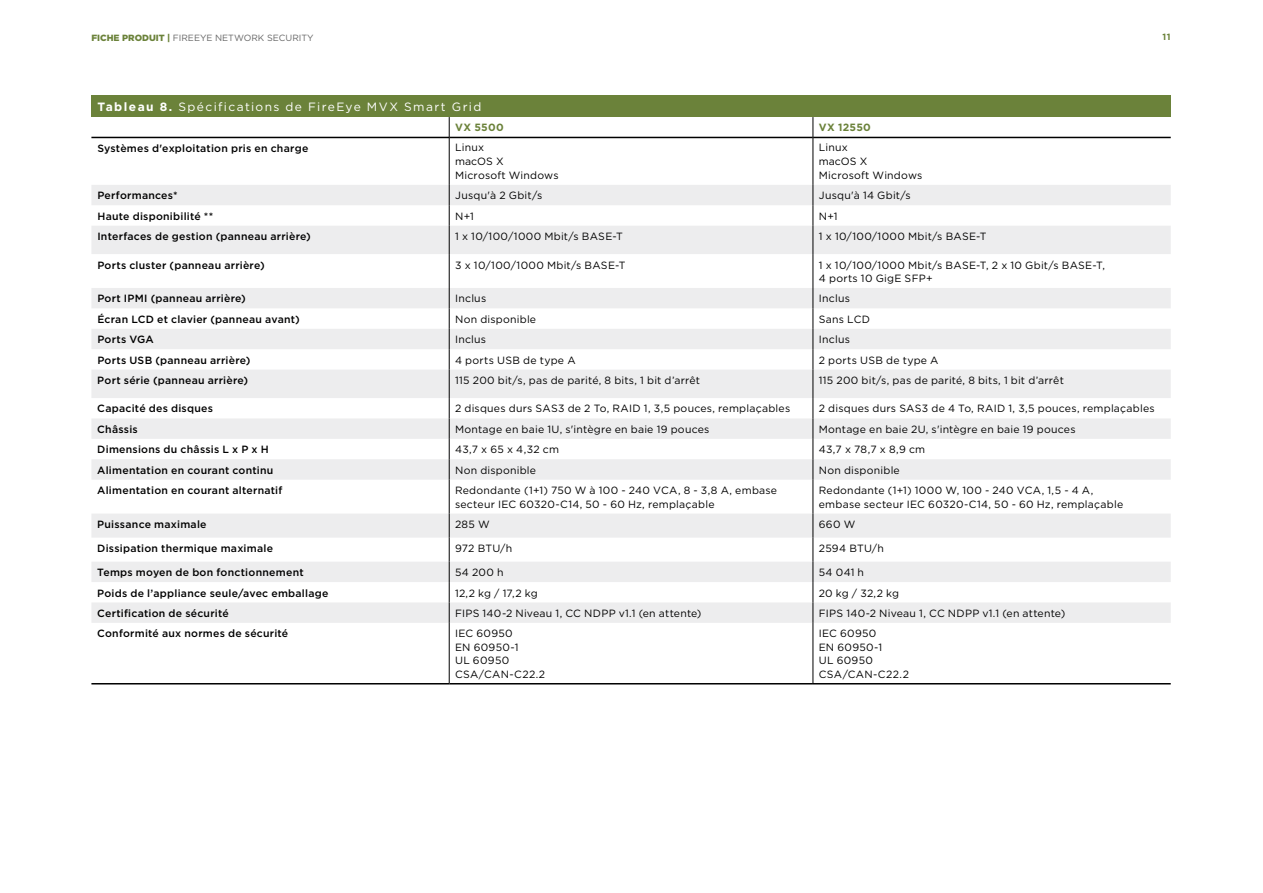
<style>
.page{position:relative;width:1263px;height:893px;background:#fff}
.page>*{position:absolute;margin:0;border:0;box-sizing:border-box;transform-origin:0 0}
.t1{font:12px "Gotham";letter-spacing:.12em;color:#fff}
.t2{font:10.5px/13.5px "Gotham";letter-spacing:.02em;color:#000}
.t3{font:500 10.5px "Gotham";letter-spacing:.02em;color:#000}
.t4{font:700 10.5px "Gotham";letter-spacing:.02em;color:#6b823a}
.t5{font:9px "Gotham";color:#656565}
.t6{font:700 9px "Gotham";color:#6b823a}
.s1{font-weight:900;color:#6b823a}
.s2{font-weight:700}
</style>
<div class="page">
<div style="left:91px;top:95px;width:1080px;height:22px;background:#6b823a"></div>
<svg style="left:91px;top:138px;width:1080px;height:47px"></svg>
<svg style="left:91px;top:185px;width:1080px;height:438px;fill:#f2f2f3"></svg>
<hr style="left:91px;top:137px;width:358px;height:1px;background:#000">
<hr style="left:449px;top:137px;width:364px;height:1px;background:#000">
<hr style="left:813px;top:137px;width:358px;height:1px;background:#000">
<svg style="left:449px;top:117px;width:1px;height:20px"></svg>
<svg style="left:813px;top:117px;width:1px;height:20px"></svg>
<hr style="left:449px;top:137px;width:1px;height:48px;background:#000">
<hr style="left:813px;top:137px;width:1px;height:48px;background:#000">
<svg style="left:449px;top:185px;width:1px;height:69px"></svg>
<svg style="left:813px;top:185px;width:1px;height:69px"></svg>
<hr style="left:449px;top:254px;width:1px;height:34px;background:#000">
<hr style="left:813px;top:254px;width:1px;height:34px;background:#000">
<svg style="left:449px;top:288px;width:1px;height:192px"></svg>
<svg style="left:813px;top:288px;width:1px;height:192px"></svg>
<hr style="left:449px;top:480px;width:1px;height:34px;background:#000">
<hr style="left:813px;top:480px;width:1px;height:34px;background:#000">
<svg style="left:449px;top:514px;width:1px;height:109px"></svg>
<svg style="left:813px;top:514px;width:1px;height:109px"></svg>
<hr style="left:449px;top:623px;width:1px;height:60px;background:#000">
<hr style="left:813px;top:623px;width:1px;height:60px;background:#000">
<hr style="left:91px;top:683px;width:358px;height:1px;background:#000">
<hr style="left:449px;top:683px;width:364px;height:1px;background:#000">
<hr style="left:813px;top:683px;width:358px;height:1px;background:#000">
<p class="t5" style="left:91px;top:33px;width:224px"><span class="s1">FICHE PRODUIT |</span> FIREEYE NETWORK SECURITY</p>
<p class="t6" style="left:1162px;top:31px;width:10px">11</p>
<p class="t1" style="left:97px;top:99px;width:385px"><span class="s2">Tableau 8.</span> Spécifications de FireEye MVX Smart Grid</p>
<p class="t4" style="left:455px;top:121px;width:50px">VX 5500</p>
<p class="t4" style="left:819px;top:121px;width:53px">VX 12550</p>
<p class="t3" style="left:97px;top:141px;width:212px">Systèmes d'exploitation pris en charge</p>
<p class="t2" style="left:455px;top:140px;width:105px;line-height:14px">Linux<br>macOS X<br>Microsoft Windows</p>
<p class="t2" style="left:819px;top:140px;width:105px;line-height:14px">Linux<br>macOS X<br>Microsoft Windows</p>
<p class="t3" style="left:97px;top:189px;width:82px">Performances*</p>
<p class="t2" style="left:455px;top:189px;width:89px">Jusqu'à 2 Gbit/s</p>
<p class="t2" style="left:819px;top:189px;width:93px">Jusqu'à 14 Gbit/s</p>
<p class="t3" style="left:97px;top:209px;width:117px">Haute disponibilité **</p>
<p class="t2" style="left:455px;top:209px;width:20px">N+1</p>
<p class="t2" style="left:819px;top:209px;width:20px">N+1</p>
<p class="t3" style="left:97px;top:229px;width:215px">Interfaces de gestion (panneau arrière)</p>
<p class="t2" style="left:455px;top:229px;width:169px">1 x 10/100/1000 Mbit/s BASE-T</p>
<p class="t2" style="left:819px;top:229px;width:169px">1 x 10/100/1000 Mbit/s BASE-T</p>
<p class="t3" style="left:97px;top:258px;width:169px">Ports cluster (panneau arrière)</p>
<p class="t2" style="left:455px;top:258px;width:172px">3 x 10/100/1000 Mbit/s BASE-T</p>
<p class="t2" style="left:819px;top:258px;width:288px">1 x 10/100/1000 Mbit/s BASE-T, 2 x 10 Gbit/s BASE-T,<br>4 ports 10 GigE SFP+</p>
<p class="t3" style="left:97px;top:292px;width:150px">Port IPMI (panneau arrière)</p>
<p class="t2" style="left:455px;top:292px;width:33px">Inclus</p>
<p class="t2" style="left:819px;top:292px;width:33px">Inclus</p>
<p class="t3" style="left:97px;top:312px;width:204px">Écran LCD et clavier (panneau avant)</p>
<p class="t2" style="left:455px;top:312px;width:83px">Non disponible</p>
<p class="t2" style="left:819px;top:312px;width:53px">Sans LCD</p>
<p class="t3" style="left:97px;top:333px;width:58px">Ports VGA</p>
<p class="t2" style="left:455px;top:333px;width:33px">Inclus</p>
<p class="t2" style="left:819px;top:333px;width:33px">Inclus</p>
<p class="t3" style="left:97px;top:353px;width:155px">Ports USB (panneau arrière)</p>
<p class="t2" style="left:455px;top:353px;width:122px">4 ports USB de type A</p>
<p class="t2" style="left:819px;top:353px;width:121px">2 ports USB de type A</p>
<p class="t3" style="left:97px;top:373px;width:152px">Port série (panneau arrière)</p>
<p class="t2" style="left:455px;top:373px;width:247px">115 200 bit/s, pas de parité, 8 bits, 1 bit d’arrêt</p>
<p class="t2" style="left:819px;top:373px;width:247px">115 200 bit/s, pas de parité, 8 bits, 1 bit d’arrêt</p>
<p class="t3" style="left:97px;top:402px;width:117px">Capacité des disques</p>
<p class="t2" style="left:455px;top:402px;width:337px">2 disques durs SAS3 de 2 To, RAID 1, 3,5 pouces, remplaçables</p>
<p class="t2" style="left:819px;top:402px;width:337px">2 disques durs SAS3 de 4 To, RAID 1, 3,5 pouces, remplaçables</p>
<p class="t3" style="left:97px;top:422px;width:42px">Châssis</p>
<p class="t2" style="left:455px;top:422px;width:256px">Montage en baie 1U, s'intègre en baie 19 pouces</p>
<p class="t2" style="left:819px;top:422px;width:258px">Montage en baie 2U, s'intègre en baie 19 pouces</p>
<p class="t3" style="left:97px;top:443px;width:173px">Dimensions du châssis L x P x H</p>
<p class="t2" style="left:455px;top:443px;width:105px">43,7 x 65 x 4,32 cm</p>
<p class="t2" style="left:819px;top:443px;width:108px">43,7 x 78,7 x 8,9 cm</p>
<p class="t3" style="left:97px;top:463px;width:178px">Alimentation en courant continu</p>
<p class="t2" style="left:455px;top:463px;width:83px">Non disponible</p>
<p class="t2" style="left:819px;top:463px;width:83px">Non disponible</p>
<p class="t3" style="left:97px;top:483px;width:187px">Alimentation en courant alternatif</p>
<p class="t2" style="left:455px;top:483px;width:324px">Redondante (1+1) 750 W à 100 - 240 VCA, 8 - 3,8 A, embase secteur IEC 60320-C14, 50 - 60 Hz, remplaçable</p>
<p class="t2" style="left:819px;top:483px;width:306px">Redondante (1+1) 1000 W, 100 - 240 VCA, 1,5 - 4 A, embase secteur IEC 60320-C14, 50 - 60 Hz, remplaçable</p>
<p class="t3" style="left:97px;top:517px;width:111px">Puissance maximale</p>
<p class="t2" style="left:455px;top:517px;width:36px">285 W</p>
<p class="t2" style="left:819px;top:517px;width:38px">660 W</p>
<p class="t3" style="left:97px;top:541px;width:177px">Dissipation thermique maximale</p>
<p class="t2" style="left:455px;top:541px;width:59px">972 BTU/h</p>
<p class="t2" style="left:819px;top:541px;width:67px">2594 BTU/h</p>
<p class="t3" style="left:97px;top:565px;width:208px">Temps moyen de bon fonctionnement</p>
<p class="t2" style="left:455px;top:565px;width:50px">54 200 h</p>
<p class="t2" style="left:819px;top:565px;width:47px">54 041 h</p>
<p class="t3" style="left:97px;top:586px;width:233px">Poids de l’appliance seule/avec emballage</p>
<p class="t2" style="left:455px;top:586px;width:84px">12,2 kg / 17,2 kg</p>
<p class="t2" style="left:819px;top:586px;width:82px">20 kg / 32,2 kg</p>
<p class="t3" style="left:97px;top:606px;width:133px">Certification de sécurité</p>
<p class="t2" style="left:455px;top:606px;width:248px">FIPS 140-2 Niveau 1, CC NDPP v1.1 (en attente)</p>
<p class="t2" style="left:819px;top:606px;width:248px">FIPS 140-2 Niveau 1, CC NDPP v1.1 (en attente)</p>
<p class="t3" style="left:97px;top:627px;width:193px">Conformité aux normes de sécurité</p>
<p class="t2" style="left:455px;top:627px;width:92px">IEC 60950<br>EN 60950-1<br>UL 60950<br>CSA/CAN-C22.2</p>
<p class="t2" style="left:819px;top:627px;width:92px">IEC 60950<br>EN 60950-1<br>UL 60950<br>CSA/CAN-C22.2</p>
</div>
